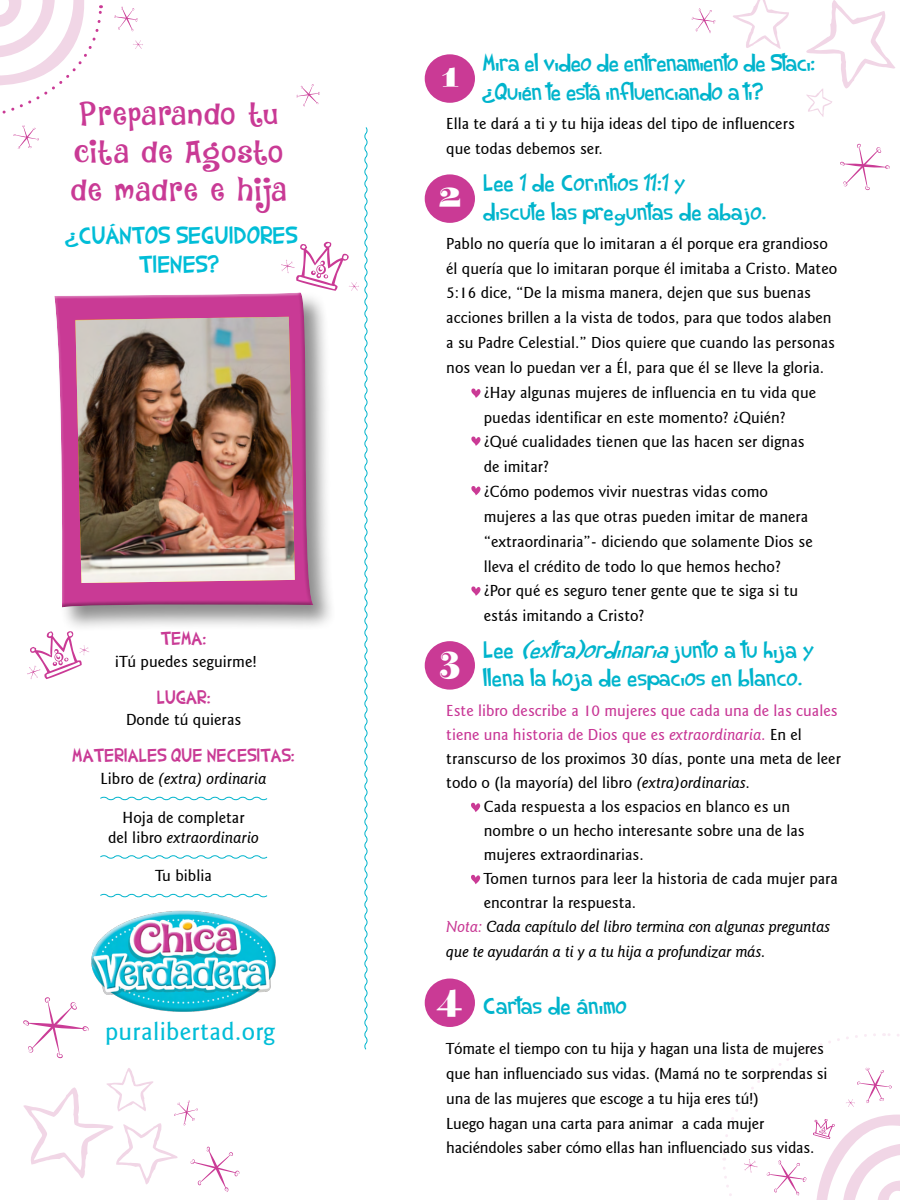
<style>
.page{position:relative;width:900px;height:1200px;background:#fff}
.page>*{position:absolute;margin:0;border:0;box-sizing:border-box;transform-origin:0 0}
.t1{font:900 40.2px "Elsie";color:#fff;scale:1.05 1}
.Head_25_Cntr{font:30.15px/38px "DK Jambo";letter-spacing:.01em;color:#c93a95}
.text{font:500 25.2px "Goudy Sans IT Cby BT";letter-spacing:.01em;color:#00bdd7}
.Head_25_Cntr-2{font:24.15px/29px "Shark Random Funnyness";letter-spacing:.05em;color:#00bdd7;text-align:center}
.text_FL{font:23.4px/28.7px "Shark Random Funnyness";letter-spacing:.05em;color:#00b4cc}
.text_FL-2{font:23.4px/28.7px "Shark Random Funnyness";letter-spacing:.03em;color:#00b4cc}
.Quote_Block_1{font:18.75px "Shark Random Funnyness";letter-spacing:.05em;color:#c93a95}
.Quote_Block_1-2{font:500 16.2px/20.4px "Goudy Sans IT Cby BT";color:#000;text-align:center}
.Quote_Block_1-3{font:italic 500 16.2px "Goudy Sans IT Cby BT";color:#000}
.text_FL-3{font:500 16.05px/24.9px "Goudy Sans IT Cby BT";color:#000}
.text_FL-4{font:italic 500 16.05px/24.9px "Goudy Sans IT Cby BT";letter-spacing:-.01em;color:#000}
.s1{font-style:normal}
.s2{font-style:italic}
.s3{color:#c83595}
.s4{font-style:italic;color:#c83595}
.s5{color:#c93a95}
</style>
<div class="page">
<svg style="left:100px;top:796px;width:168px;height:5px"></svg>
<svg style="left:296px;top:84px;width:24px;height:22px"></svg>
<svg style="left:840px;top:144px;width:50px;height:46px"></svg>
<svg style="left:691px;top:8px;width:24px;height:25px"></svg>
<svg style="left:114px;top:7px;width:24px;height:24px"></svg>
<svg style="left:23px;top:997px;width:66px;height:61px"></svg>
<svg style="left:59px;top:293px;width:222px;height:331px;background:#c867a5"></svg>
<img style="left:75px;top:317px;width:206px;height:266px">
<svg style="left:100px;top:855px;width:168px;height:4px"></svg>
<svg style="left:100px;top:893px;width:168px;height:5px"></svg>
<img style="left:75px;top:910px;width:201px;height:105px">
<svg style="left:23px;top:1068px;width:216px;height:124px"></svg>
<svg style="left:806px;top:0;width:89px;height:117px"></svg>
<svg style="left:733px;top:0;width:56px;height:49px"></svg>
<svg style="left:471px;top:436px;width:10px;height:10px"></svg>
<svg style="left:471px;top:802px;width:9px;height:10px"></svg>
<svg style="left:471px;top:388px;width:10px;height:10px"></svg>
<svg style="left:471px;top:874px;width:9px;height:10px"></svg>
<svg style="left:471px;top:486px;width:10px;height:9px"></svg>
<svg style="left:471px;top:586px;width:10px;height:10px"></svg>
<svg style="left:281px;top:127px;width:87px;height:923px"></svg>
<svg style="left:133px;top:40px;width:10px;height:9px"></svg>
<svg style="left:27px;top:631px;width:62px;height:48px"></svg>
<svg style="left:722px;top:1033px;width:178px;height:167px"></svg>
<svg style="left:0;top:0;width:103px;height:149px"></svg>
<div style="left:425px;top:174px;width:50px;height:49px;background:#ca3a95;border-radius:50%"></div>
<div style="left:425px;top:54px;width:50px;height:49px;background:#ca3a95;border-radius:50%"></div>
<div style="left:425px;top:641px;width:50px;height:49px;background:#ca3a95;border-radius:50%"></div>
<div style="left:425px;top:979px;width:50px;height:48px;background:#ca3a95;border-radius:50%"></div>
<p class="Head_25_Cntr" style="left:71px;top:97px;width:218px">Preparando tu cita de Agosto de madre e hija</p>
<p class="Head_25_Cntr-2" style="left:66px;top:219px;width:232px">¿CUÁNTOS SEGUIDORES<br>TIENES?</p>
<p class="Quote_Block_1" style="left:161px;top:625px;width:47px">TEMA:</p>
<p class="Quote_Block_1-2" style="left:115px;top:651px;width:144px">¡Tú puedes seguirme!</p>
<p class="Quote_Block_1" style="left:157px;top:684px;width:55px">LUGAR:</p>
<p class="Quote_Block_1-2" style="left:126px;top:710px;width:117px">Donde tú quieras</p>
<p class="Quote_Block_1" style="left:73px;top:742px;width:223px">MATERIALES QUE NECESITAS:</p>
<p class="Quote_Block_1-3" style="left:101px;top:769px;width:168px"><span class="s1">Libro de</span> (extra) ordinaria</p>
<p class="Quote_Block_1-2" style="left:108px;top:807px;width:153px">Hoja de completar<br>del libro <span class="s2">extraordinario</span></p>
<p class="Quote_Block_1-2" style="left:156px;top:866px;width:58px">Tu biblia</p>
<p class="text" style="left:105px;top:1016px;width:171px">puralibertad.org</p>
<p class="t1" style="left:441px;top:52px;width:18px">1</p>
<p class="text_FL-2" style="left:484px;top:47px;width:333px">Mira el video de entrenamiento de Staci: ¿Quién te está influenciando a ti?</p>
<p class="text_FL-3" style="left:446px;top:111px;width:350px">Ella te dará a ti y tu hija ideas del tipo de influencers que todas debemos ser.</p>
<p class="t1" style="left:438px;top:172px;width:24px">2</p>
<p class="text_FL" style="left:484px;top:167px;width:284px">Lee 1 de Corintios 11:1 y<br>discute las preguntas de abajo.</p>
<p class="text_FL-3" style="left:446px;top:231px;width:393px">Pablo no quería que lo imitaran a él porque era grandioso él quería que lo imitaran porque él imitaba a Cristo. Mateo 5:16 dice, “De la misma manera, dejen que sus buenas acciones brillen a la vista de todos, para que todos alaben a su Padre Celestial.” Dios quiere que cuando las personas nos vean lo puedan ver a Él, para que él se lleve la gloria.</p>
<p class="text_FL-3" style="left:484px;top:380px;width:334px">¿Hay algunas mujeres de influencia en tu vida que puedas identificar en este momento? ¿Quién?</p>
<p class="text_FL-3" style="left:484px;top:430px;width:322px">¿Qué cualidades tienen que las hacen ser dignas de imitar?</p>
<p class="text_FL-3" style="left:484px;top:479px;width:330px">¿Cómo podemos vivir nuestras vidas como mujeres a las que otras pueden imitar de manera “extraordinaria”- diciendo que solamente Dios se lleva el crédito de todo lo que hemos hecho?</p>
<p class="text_FL-3" style="left:484px;top:579px;width:316px">¿Por qué es seguro tener gente que te siga si tu estás imitando a Cristo?</p>
<p class="t1" style="left:439px;top:635px;width:22px">3</p>
<p class="text_FL" style="left:484px;top:634px;width:331px">L e e <span class="s2">(extra)ordinaria</span>j u n t o a t u h i j a y llena la hoja de espacios en blanco.</p>
<p class="text_FL-3" style="left:446px;top:699px;width:396px;line-height:24px"><span class="s3">Este libro describe a 10 mujeres que cada una de las cuales tiene una historia de Dios que es</span> <span class="s4">extraordinaria.</span> En el transcurso de los proximos 30 días, ponte una meta de leer todo o (la mayoría) del libro <span class="s2">(extra)ordinarias.</span></p>
<p class="text_FL-3" style="left:484px;top:795px;width:322px;line-height:24px">Cada respuesta a los espacios en blanco es un nombre o un hecho interesante sobre una de las mujeres extraordinarias.</p>
<p class="text_FL-3" style="left:484px;top:867px;width:356px;line-height:24px">Tomen turnos para leer la historia de cada mujer para encontrar la respuesta.</p>
<p class="text_FL-4" style="left:446px;top:914px;width:386px"><span class="s5">Nota:</span> Cada capítulo del libro termina con algunas preguntas que te ayudarán a ti y a tu hija a profundizar más.</p>
<p class="t1" style="left:438px;top:974px;width:25px">4</p>
<p class="text_FL" style="left:484px;top:990px;width:144px">Cartas de ánimo</p>
<p class="text_FL-3" style="left:446px;top:1036px;width:383px">Tómate el tiempo con tu hija y hagan una lista de mujeres que han influenciado sus vidas. (Mamá no te sorprendas si una de las mujeres que escoge a tu hija eres tú!)</p>
<p class="text_FL-3" style="left:446px;top:1111px;width:370px">Luego hagan una carta para animar a cada mujer haciéndoles saber cómo ellas han influenciado sus vidas.</p>
</div>
